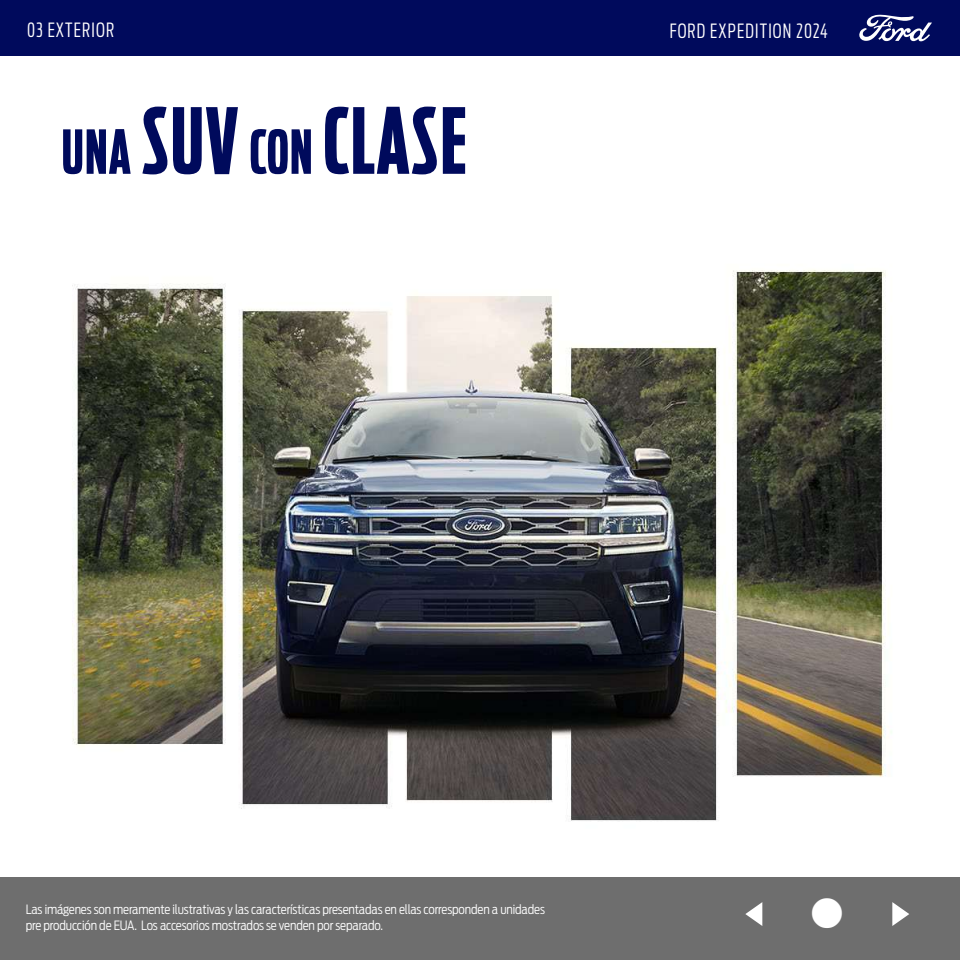
<style>
.page{position:relative;width:960px;height:960px;background:#fff}
.page>*{position:absolute;margin:0;border:0;box-sizing:border-box;transform-origin:0 0}
.t1{font:700 90px "Ford Antenna Comp";letter-spacing:.02em;color:#000a5c}
.t2{font:38.25px "Webdings";color:#fff;scale:1.42 1}
.t3{font:300 19.5px "Ford Antenna Extra Cond";letter-spacing:.06em;color:#fff}
.t4{font:300 12.75px/15.3px "Ford Antenna Cond";letter-spacing:-.01em;color:#fff}
.s1{font-size:60px}
</style>
<div class="page">
<img style="left:72px;top:270px;width:820px;height:551px">
<div style="left:0;top:878px;width:960px;height:82px;background:#6e6e6e"></div>
<div style="left:0;top:0;width:960px;height:56px;background:#000a5c"></div>
<svg style="left:859px;top:14px;width:73px;height:28px"></svg>
<h3 class="t3" style="left:27px;top:14px;width:88px">03 EXTERIOR</h3>
<h1 class="t1" style="left:62px;top:63px;width:406px"><span class="s1">UNA</span> SUV <span class="s1">CON</span> CLASE</h1>
<h3 class="t3" style="left:670px;top:15px;width:160px">FORD EXPEDITION 2024</h3>
<p class="t4" style="left:26px;top:901px;width:521px">Las imágenes son meramente ilustrativas y las características presentadas en ellas corresponden a unidades pre producción de EUA. Los accesorios mostrados se venden por separado.</p>
<h2 class="t2" style="left:732px;top:895px;width:138px">✓■ ✔</h2>
</div>
